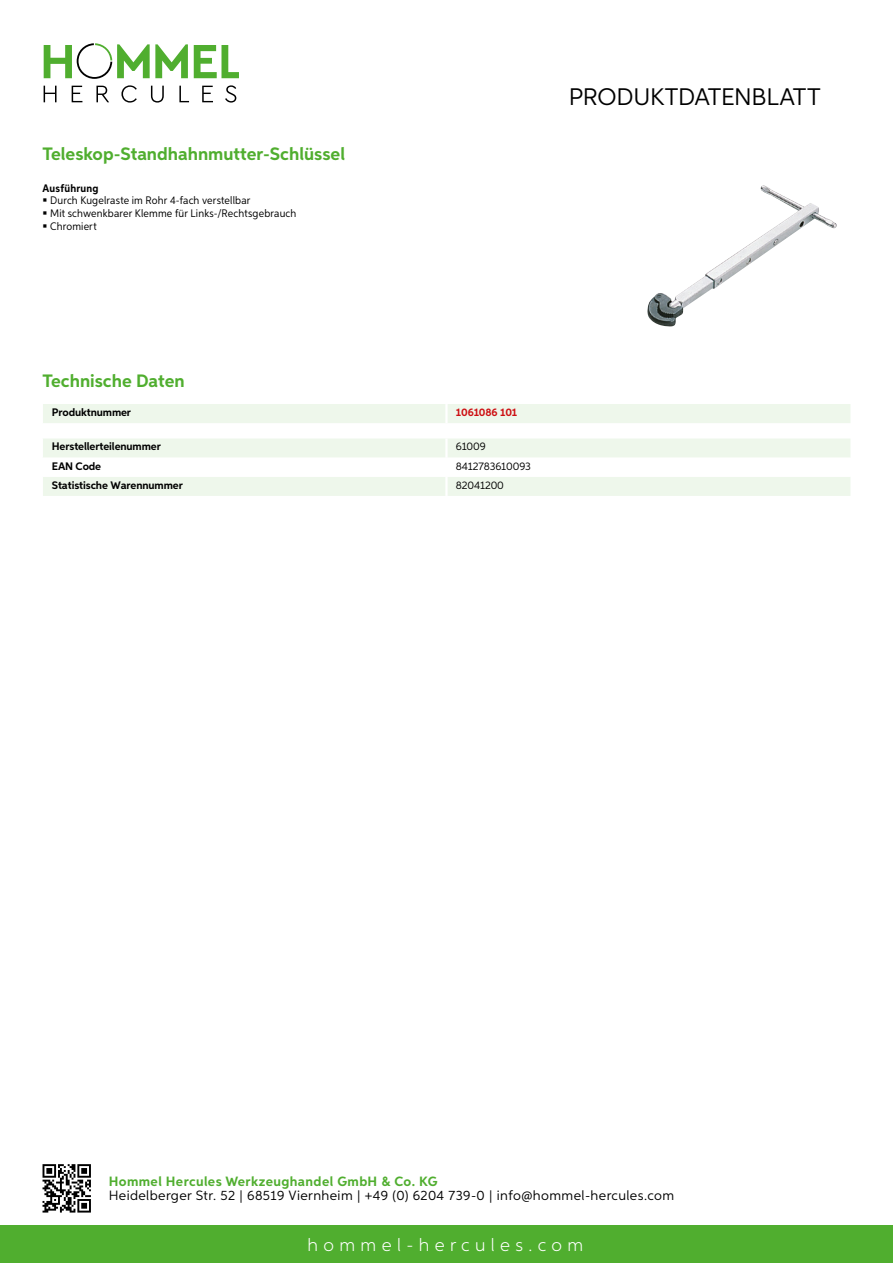
<style>
.page{position:relative;width:893px;height:1263px;background:#fff}
.page>*{position:absolute;margin:0;border:0;box-sizing:border-box;transform-origin:0 0}
.t1{font:24px "Aspira";letter-spacing:-.01em;color:#000}
.t2{font:700 18px "Aspira";color:#50ae2f}
.t3{font:300 18px "Aspira";letter-spacing:.3em;color:#fff}
.t4{font:13.5px "Aspira";letter-spacing:.03em;color:#000}
.t5{font:700 13.5px "Aspira";letter-spacing:.03em;color:#50ae2f}
.t6{font:10.95px/12.8px "Aspira Nar";letter-spacing:.015em;color:#000}
.t7{font:700 10.95px "Aspira";letter-spacing:-.01em;color:#000}
.t8{font:10.95px "Aspira";letter-spacing:-.01em;color:#000}
.t9{font:700 10.95px "Aspira";letter-spacing:-.01em;color:#cd1013}
.t10{font:700 10.95px "Aspira Nar";letter-spacing:.02em;color:#000}
</style>
<div class="page">
<div style="left:0;top:1226px;width:893px;height:37px;background:#50ae2f"></div>
<svg style="left:43px;top:1164px;width:48px;height:48px"></svg>
<svg style="left:194px;top:45px;width:45px;height:33px"></svg>
<svg style="left:44px;top:43px;width:144px;height:36px"></svg>
<svg style="left:44px;top:86px;width:13px;height:16px"></svg>
<svg style="left:72px;top:86px;width:10px;height:16px"></svg>
<svg style="left:96px;top:86px;width:13px;height:16px"></svg>
<svg style="left:121px;top:85px;width:16px;height:18px"></svg>
<svg style="left:151px;top:86px;width:13px;height:17px"></svg>
<svg style="left:179px;top:86px;width:10px;height:16px"></svg>
<svg style="left:202px;top:86px;width:11px;height:16px"></svg>
<svg style="left:225px;top:85px;width:11px;height:18px"></svg>
<div style="left:43px;top:404px;width:807px;height:19px;background:#eef7eb"></div>
<hr style="left:445px;top:404px;width:3px;height:19px;background:#fff">
<svg style="left:43px;top:439px;width:807px;height:57px"></svg>
<hr style="left:445px;top:477px;width:3px;height:19px;background:#fff">
<img style="left:647px;top:185px;width:190px;height:142px">
<h2 class="t2" style="left:43px;top:142px;width:304px">Teleskop-Standhahnmutter-Schlüssel</h2>
<p class="t10" style="left:43px;top:181px;width:58px">Ausführung</p>
<p class="t6" style="left:50px;top:194px;width:248px">Durch Kugelraste im Rohr 4-fach verstellbar<br>Mit schwenkbarer Klemme für Links-/Rechtsgebrauch<br>Chromiert</p>
<h1 class="t1" style="left:569px;top:82px;width:253px">Produktdatenblatt</h1>
<h2 class="t2" style="left:43px;top:370px;width:144px">Technische Daten</h2>
<p class="t7" style="left:52px;top:405px;width:81px">Produktnummer</p>
<p class="t9" style="left:456px;top:405px;width:63px">1061086 101</p>
<p class="t7" style="left:52px;top:440px;width:111px">Herstellerteilenummer</p>
<p class="t8" style="left:456px;top:440px;width:31px">61009</p>
<p class="t7" style="left:52px;top:459px;width:51px">EAN Code</p>
<p class="t8" style="left:456px;top:459px;width:77px">8412783610093</p>
<p class="t7" style="left:52px;top:478px;width:132px">Statistische Warennummer</p>
<p class="t8" style="left:456px;top:478px;width:50px">82041200</p>
<p class="t5" style="left:109px;top:1172px;width:330px">Hommel Hercules Werkzeughandel GmbH &amp; Co. KG</p>
<p class="t4" style="left:109px;top:1187px;width:567px">Heidelberger Str. 52 | 68519 Viernheim | +49 (0) 6204 739-0 | info@hommel-hercules.com</p>
<h2 class="t3" style="left:307px;top:1234px;width:277px">hommel-hercules.com</h2>
</div>
